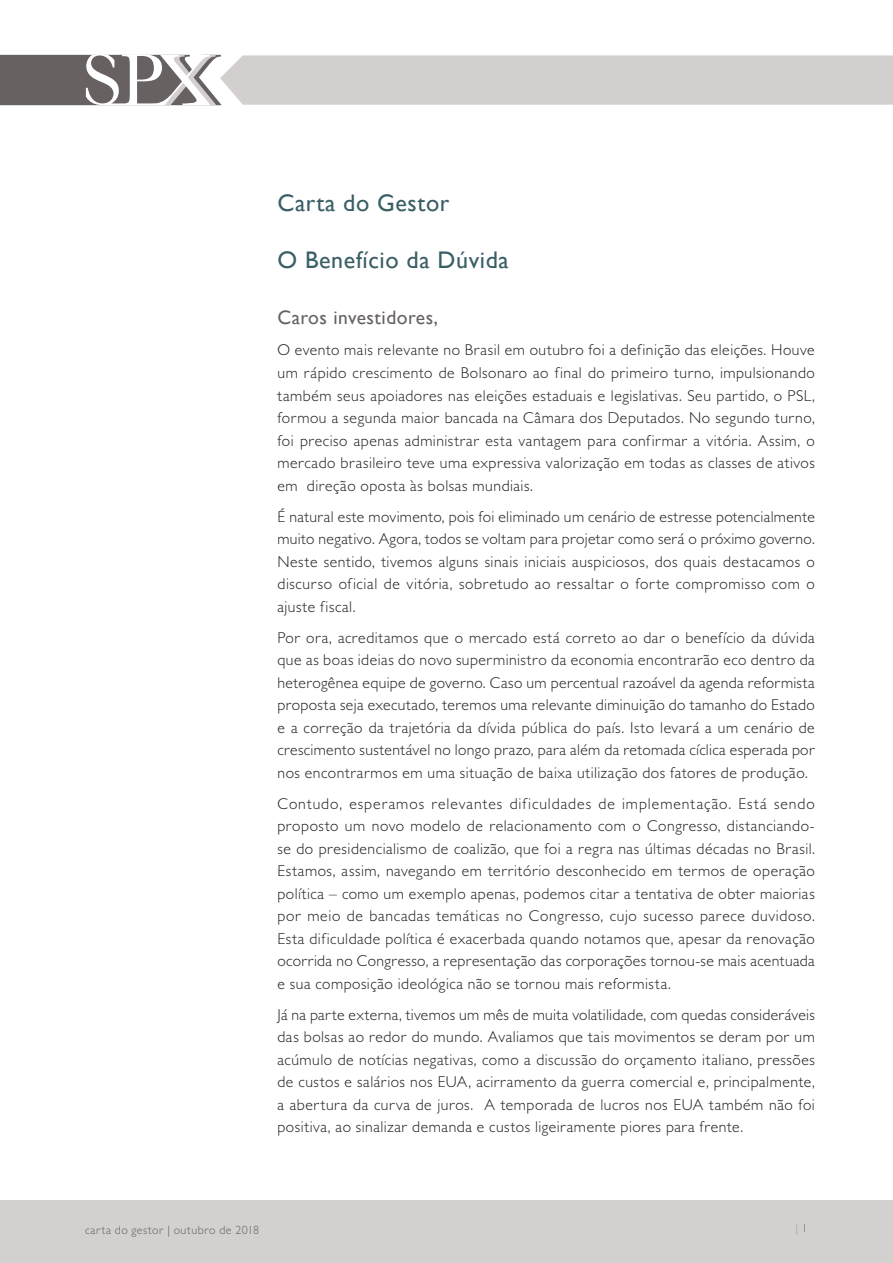
<style>
.page{position:relative;width:893px;height:1263px;background:#fff}
.page>*{position:absolute;margin:0;border:0;box-sizing:border-box;transform-origin:0 0}
.titulo{font:24px "Gill Sans";letter-spacing:.025em;color:#395f65}
.titulo-2{font:19.5px "Gill Sans";letter-spacing:.025em;color:#676162}
.texto{font:300 15.75px/22.5px "Gill Sans MT Pro";letter-spacing:.035em;color:#231f20;text-align:justify}
.t1{font:300 12px "Gill Sans MT Pro";letter-spacing:.045em;color:#676162}
.texto-2{font:300 12px "Gill Sans MT Pro";color:#a59fa0}
.s1{color:#676162}
</style>
<div class="page">
<div style="left:0;top:1200px;width:893px;height:63px;background:#d3d0d0"></div>
<svg style="left:0;top:54px;width:893px;height:51px"></svg>
<p class="titulo" style="left:277px;top:189px;width:173px">Carta do Gestor</p>
<p class="titulo" style="left:277px;top:246px;width:233px">O Benefício da Dúvida</p>
<p class="titulo-2" style="left:277px;top:307px;width:162px">Caros investidores,</p>
<p class="texto" style="left:277px;top:339px;width:539px">O evento mais relevante no Brasil em outubro foi a definição das eleições. Houve um rápido crescimento de Bolsonaro ao final do primeiro turno, impulsionando também seus apoiadores nas eleições estaduais e legislativas. Seu partido, o PSL, formou a segunda maior bancada na Câmara dos Deputados. No segundo turno, foi preciso apenas administrar esta vantagem para confirmar a vitória. Assim, o mercado brasileiro teve uma expressiva valorização em todas as classes de ativos em direção oposta às bolsas mundiais.</p>
<p class="texto" style="left:277px;top:505px;width:539px">É natural este movimento, pois foi eliminado um cenário de estresse potencialmente muito negativo. Agora, todos se voltam para projetar como será o próximo governo.<br>Neste sentido, tivemos alguns sinais iniciais auspiciosos, dos quais destacamos o discurso oficial de vitória, sobretudo ao ressaltar o forte compromisso com o ajuste fiscal.</p>
<p class="texto" style="left:277px;top:626px;width:539px">Por ora, acreditamos que o mercado está correto ao dar o benefício da dúvida que as boas ideias do novo superministro da economia encontrarão eco dentro da heterogênea equipe de governo. Caso um percentual razoável da agenda reformista proposta seja executado, teremos uma relevante diminuição do tamanho do Estado e a correção da trajetória da dívida pública do país. Isto levará a um cenário de crescimento sustentável no longo prazo, para além da retomada cíclica esperada por nos encontrarmos em uma situação de baixa utilização dos fatores de produção.</p>
<p class="texto" style="left:277px;top:792px;width:539px">Contudo, esperamos relevantes dificuldades de implementação. Está sendo proposto um novo modelo de relacionamento com o Congresso, distanciando&shy;se do presidencialismo de coalizão, que foi a regra nas últimas décadas no Brasil.<br>Estamos, assim, navegando em território desconhecido em termos de operação política – como um exemplo apenas, podemos citar a tentativa de obter maiorias por meio de bancadas temáticas no Congresso, cujo sucesso parece duvidoso.<br>Esta dificuldade política é exacerbada quando notamos que, apesar da renovação ocorrida no Congresso, a representação das corporações tornou-se mais acentuada e sua composição ideológica não se tornou mais reformista.</p>
<p class="texto" style="left:277px;top:1003px;width:539px">Já na parte externa, tivemos um mês de muita volatilidade, com quedas consideráveis das bolsas ao redor do mundo. Avaliamos que tais movimentos se deram por um acúmulo de notícias negativas, como a discussão do orçamento italiano, pressões de custos e salários nos EUA, acirramento da guerra comercial e, principalmente, a abertura da curva de juros. A temporada de lucros nos EUA também não foi positiva, ao sinalizar demanda e custos ligeiramente piores para frente.</p>
<p class="t1" style="left:85px;top:1222px;width:176px">carta do gestor | outubro de 2018</p>
<p class="texto-2" style="left:796px;top:1221px;width:14px">| <span class="s1">1</span></p>
</div>
